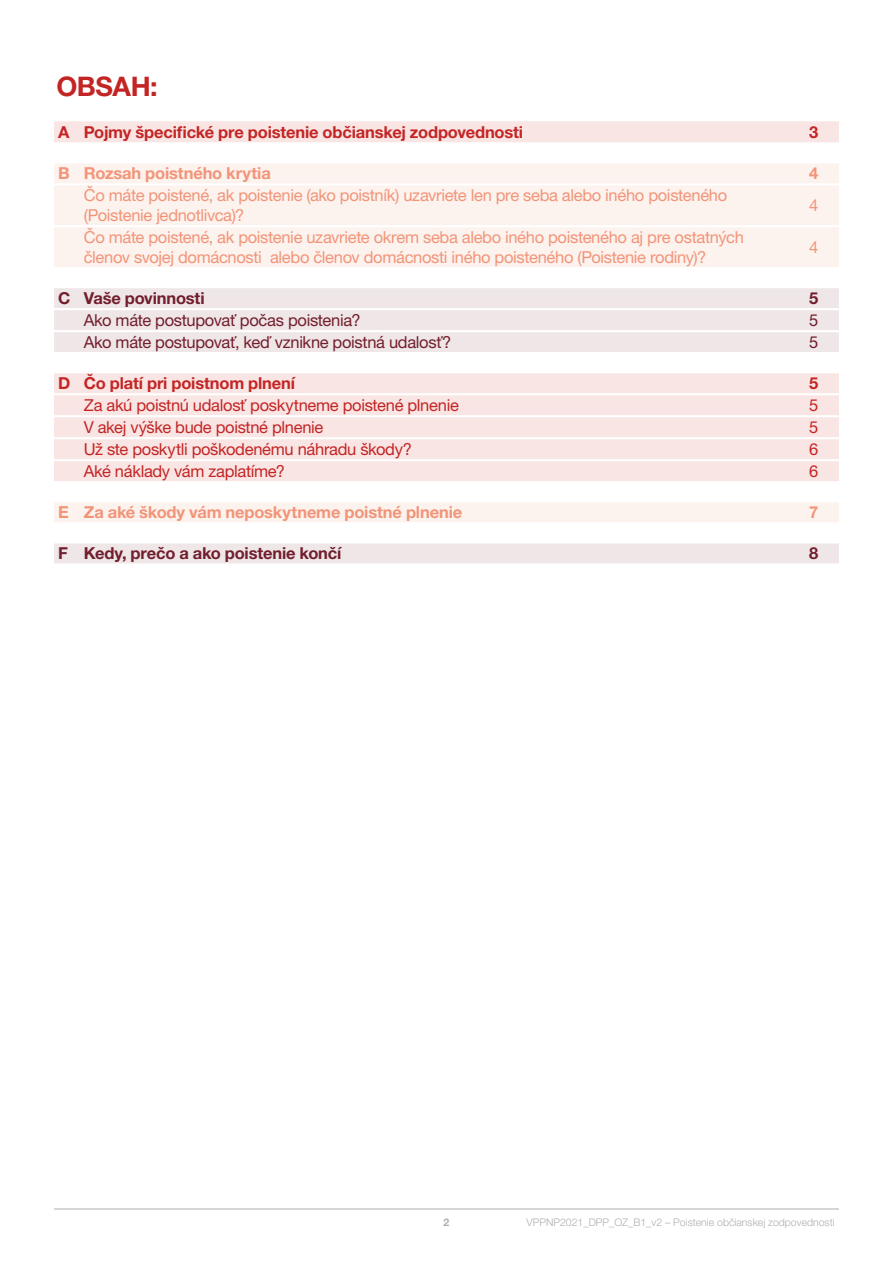
<style>
.page{position:relative;width:893px;height:1263px;background:#fff}
.page>*{position:absolute;margin:0;border:0;box-sizing:border-box;transform-origin:0 0}
.t1{font:700 27px "Helvetica Neue LT Pro";letter-spacing:-.015em;color:#c32524}
.t2{font:16.5px/19.8px "Helvetica Neue LT Pro";letter-spacing:-.02em;color:#f29478}
.t3{font:16.5px "Helvetica Neue LT Pro";letter-spacing:-.02em;color:#c32524}
.t4{font:700 16.5px "Helvetica Neue LT Pro";letter-spacing:-.01em;color:#c32524}
.t5{font:16.5px "Helvetica Neue LT Pro";letter-spacing:-.02em;color:#721e2c}
.t6{font:700 16.5px "Helvetica Neue LT Pro";letter-spacing:-.01em;color:#f29478}
.t7{font:700 16.5px "Helvetica Neue LT Pro";letter-spacing:-.01em;color:#721e2c}
.t8{font:300 10.5px "Helvetica Neue LT Pro";color:#abaeb1}
.t9{font:700 10.5px "Helvetica Neue LT Pro";color:#abaeb1}
</style>
<div class="page">
<hr style="left:54px;top:1208px;width:785px;height:1px;background:#abaeb1">
<div style="left:54px;top:121px;width:785px;height:21px;background:#f8e5e4"></div>
<div style="left:54px;top:164px;width:785px;height:103px;background:#fcf2ee"></div>
<svg style="left:54px;top:288px;width:785px;height:275px"></svg>
<hr style="left:54px;top:183px;width:785px;height:2px;background:#fff">
<hr style="left:54px;top:225px;width:785px;height:2px;background:#fff">
<hr style="left:54px;top:308px;width:785px;height:2px;background:#fff">
<hr style="left:54px;top:330px;width:785px;height:2px;background:#fff">
<hr style="left:54px;top:352px;width:785px;height:2px;background:#fff">
<hr style="left:54px;top:371px;width:785px;height:2px;background:#fff">
<hr style="left:54px;top:393px;width:785px;height:2px;background:#fff">
<hr style="left:54px;top:415px;width:785px;height:2px;background:#fff">
<hr style="left:54px;top:437px;width:785px;height:2px;background:#fff">
<hr style="left:54px;top:459px;width:785px;height:2px;background:#fff">
<hr style="left:54px;top:481px;width:785px;height:2px;background:#fff">
<hr style="left:54px;top:500px;width:785px;height:2px;background:#fff">
<hr style="left:54px;top:522px;width:785px;height:2px;background:#fff">
<hr style="left:54px;top:541px;width:785px;height:2px;background:#fff">
<h1 class="t1" style="left:56px;top:76px;width:103px">OBSAH:</h1>
<p class="t4" style="left:58px;top:126px;width:466px">A Pojmy špecifické pre poistenie občianskej zodpovednosti</p>
<p class="t4" style="left:809px;top:126px;width:11px">3</p>
<p class="t6" style="left:58px;top:167px;width:214px">B Rozsah poistného krytia</p>
<p class="t6" style="left:809px;top:167px;width:11px">4</p>
<p class="t2" style="left:84px;top:187px;width:645px">Čo máte poistené, ak poistenie (ako poistník) uzavriete len pre seba alebo iného poisteného (Poistenie jednotlivca)?</p>
<p class="t2" style="left:809px;top:197px;width:11px">4</p>
<p class="t2" style="left:84px;top:229px;width:662px">Čo máte poistené, ak poistenie uzavriete okrem seba alebo iného poisteného aj pre ostatných členov svojej domácnosti alebo členov domácnosti iného poisteného (Poistenie rodiny)?</p>
<p class="t2" style="left:809px;top:239px;width:11px">4</p>
<p class="t7" style="left:58px;top:292px;width:148px">C Vaše povinnosti</p>
<p class="t7" style="left:809px;top:292px;width:11px">5</p>
<p class="t5" style="left:84px;top:314px;width:278px">Ako máte postupovať počas poistenia?</p>
<p class="t5" style="left:809px;top:314px;width:11px">5</p>
<p class="t5" style="left:84px;top:336px;width:369px">Ako máte postupovať, keď vznikne poistná udalosť?</p>
<p class="t5" style="left:809px;top:336px;width:11px">5</p>
<p class="t4" style="left:58px;top:377px;width:238px">D Čo platí pri poistnom plnení</p>
<p class="t4" style="left:809px;top:377px;width:11px">5</p>
<p class="t3" style="left:84px;top:399px;width:377px">Za akú poistnú udalosť poskytneme poistené plnenie</p>
<p class="t3" style="left:809px;top:399px;width:11px">5</p>
<p class="t3" style="left:84px;top:421px;width:241px">V akej výške bude poistné plnenie</p>
<p class="t3" style="left:809px;top:421px;width:11px">5</p>
<p class="t3" style="left:84px;top:443px;width:330px">Už ste poskytli poškodenému náhradu škody?</p>
<p class="t3" style="left:809px;top:443px;width:11px">6</p>
<p class="t3" style="left:84px;top:465px;width:203px">Aké náklady vám zaplatíme?</p>
<p class="t3" style="left:809px;top:465px;width:11px">6</p>
<p class="t6" style="left:58px;top:506px;width:405px">E Za aké škody vám neposkytneme poistné plnenie</p>
<p class="t6" style="left:809px;top:506px;width:11px">7</p>
<p class="t7" style="left:58px;top:547px;width:285px">F Kedy, prečo a ako poistenie končí</p>
<p class="t7" style="left:809px;top:547px;width:11px">8</p>
<p class="t9" style="left:444px;top:1219px;width:7px">2</p>
<p class="t8" style="left:527px;top:1219px;width:310px">VPPNP2021_DPP_OZ_B1_v2 – Poistenie občianskej zodpovednosti</p>
</div>
